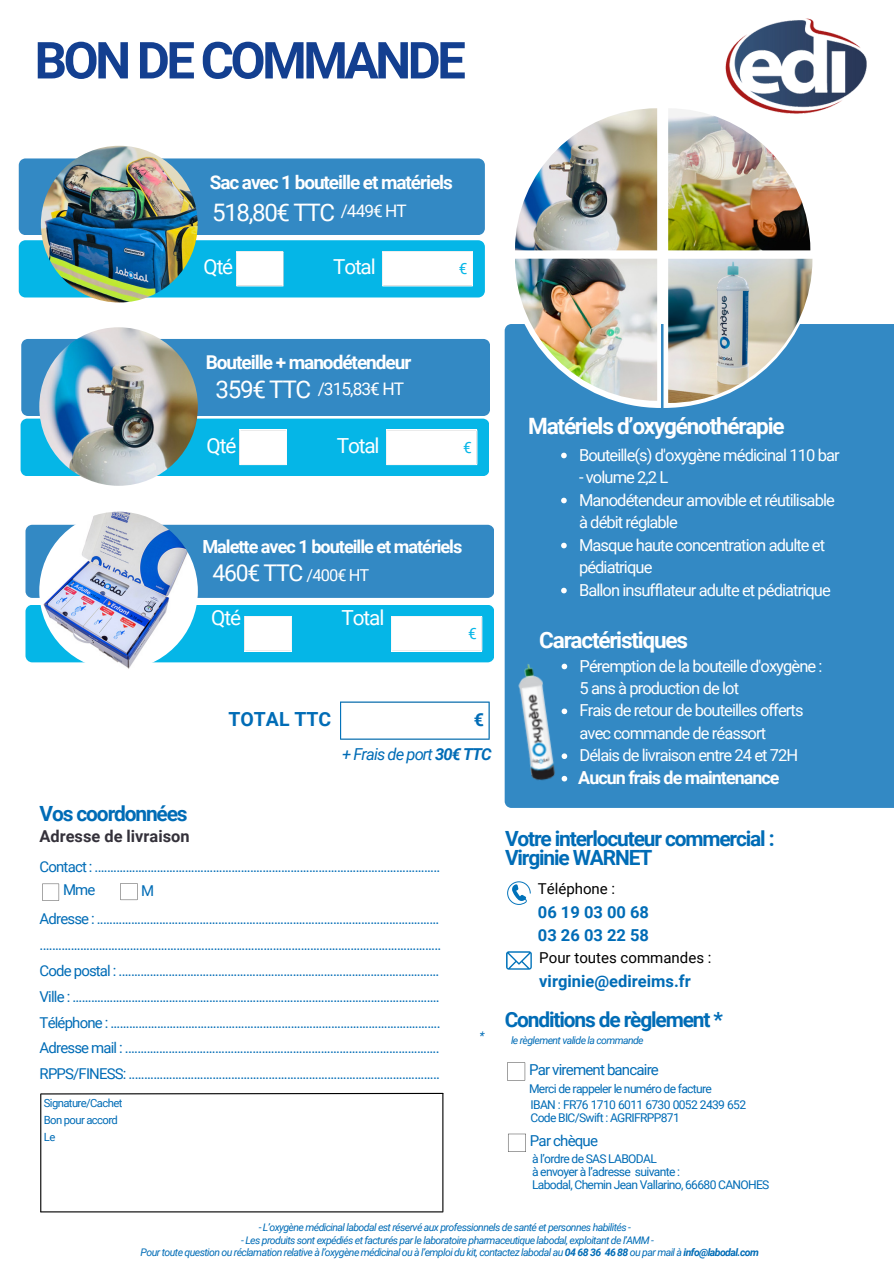
<style>
.page{position:relative;width:894px;height:1264px;background:#fff}
.page>*{position:absolute;margin:0;border:0;box-sizing:border-box;transform-origin:0 0}
.t1{font:700 51px "Roboto";letter-spacing:-.07em;color:#133f90}
.t2{font:24.15px "Roboto";letter-spacing:-.055em;color:#fff}
.t3{font:22.95px "Roboto";letter-spacing:-.055em;color:#fff}
.t4{font:700 22.5px "Roboto";letter-spacing:-.055em;color:#fff}
.t5{font:700 21px/19.2px "Roboto";letter-spacing:-.055em;color:#006cb6}
.t6{font:700 20.85px "Roboto";letter-spacing:-.055em;color:#006cb6}
.t7{font:20.7px "Roboto";letter-spacing:-.055em;color:#fff}
.t8{font:700 19.5px "Roboto";color:#006cb6}
.t9{font:700 19.05px "Roboto";letter-spacing:-.055em;color:#fff}
.t10{font:700 18.9px "Roboto";letter-spacing:-.055em;color:#fff}
.t11{font:700 18px "Roboto";letter-spacing:-.055em;color:#fff}
.t12{font:700 17.85px "Roboto";color:#006cb6}
.t13{font:17.25px "Roboto";letter-spacing:-.055em;color:#fff}
.t14{font:16.5px/22.5px "Roboto";letter-spacing:-.055em;color:#fff}
.t15{font:700 16.5px "Roboto";color:#006cb6}
.t16{font:italic 16.5px "Roboto";letter-spacing:-.055em;color:#006cb6}
.t17{font:700 16.35px "Roboto";color:#34313a}
.t18{font:16.35px "Roboto";color:#fff}
.t19{font:15.45px "Roboto";color:#05b6e7}
.t20{font:15px "Roboto";letter-spacing:-.055em;color:#006cb6}
.t21{font:15px "Roboto";color:#000}
.t22{font:12px/13.5px "Roboto";letter-spacing:-.055em;color:#006cb6}
.t23{font:italic 11.85px "Roboto";color:#006cb6}
.t24{font:11.25px "Roboto";letter-spacing:-.055em;color:#006cb6}
.t25{font:italic 10.5px "Roboto";letter-spacing:-.055em;color:#006cb6}
.t26{font:italic 10.35px "Roboto";letter-spacing:-.055em;color:#006cb6}
.s1{font-weight:700}
.s2{color:#fff}
</style>
<div class="page">
<svg style="left:41px;top:1092px;width:403px;height:3px"></svg>
<hr style="left:41px;top:1211px;width:402px;height:1px;background:#000">
<hr style="left:442px;top:1093px;width:1px;height:118px;background:#000">
<hr style="left:40px;top:1093px;width:1px;height:118px;background:#000">
<div style="left:25px;top:525px;width:469px;height:73px;background:#3389c4;border-radius:7px"></div>
<hr style="left:340px;top:702px;width:1px;height:36px;background:#0072ba">
<hr style="left:488px;top:702px;width:1px;height:36px;background:#0072ba">
<hr style="left:340px;top:701px;width:149px;height:1px;background:#0072ba">
<hr style="left:340px;top:738px;width:149px;height:1px;background:#0072ba">
<div style="left:504px;top:324px;width:389px;height:484px;background:#3389c4"></div>
<img style="left:508px;top:108px;width:305px;height:300px">
<img style="left:668px;top:108px;width:142px;height:142px">
<img style="left:518px;top:664px;width:50px;height:118px">
<svg style="left:120px;top:883px;width:17px;height:17px"></svg>
<svg style="left:42px;top:883px;width:17px;height:17px"></svg>
<svg style="left:19px;top:158px;width:465px;height:139px;background:#2c9ed2"></svg>
<img style="left:41px;top:146px;width:157px;height:156px;border-radius:50%">
<svg style="left:21px;top:339px;width:469px;height:137px;background:#289cd1"></svg>
<img style="left:39px;top:327px;width:159px;height:159px;border-radius:50%">
<div style="left:382px;top:251px;width:90px;height:35px;background:#fff"></div>
<hr style="left:472px;top:252px;width:1px;height:34px;background:#fff">
<hr style="left:382px;top:286px;width:90px;height:1px;background:#fff">
<div style="left:236px;top:251px;width:47px;height:35px;background:#fff"></div>
<hr style="left:283px;top:252px;width:1px;height:34px;background:#fff">
<hr style="left:236px;top:286px;width:47px;height:1px;background:#fff">
<div style="left:386px;top:430px;width:91px;height:35px;background:#fff"></div>
<div style="left:239px;top:430px;width:48px;height:35px;background:#fff"></div>
<svg style="left:507px;top:1062px;width:18px;height:18px"></svg>
<svg style="left:508px;top:1133px;width:18px;height:18px"></svg>
<svg style="left:506px;top:951px;width:25px;height:18px"></svg>
<svg style="left:507px;top:881px;width:23px;height:23px"></svg>
<div style="left:25px;top:604px;width:469px;height:58px;background:#05b6e7;border-radius:7px"></div>
<div style="left:391px;top:616px;width:91px;height:35px;background:#fff"></div>
<div style="left:244px;top:616px;width:47px;height:35px;background:#fff"></div>
<hr style="left:291px;top:616px;width:1px;height:34px;background:#fff">
<img style="left:39px;top:511px;width:159px;height:159px;border-radius:50%">
<img style="left:701px;top:18px;width:166px;height:110px">
<svg style="left:561px;top:452px;width:5px;height:6px"></svg>
<svg style="left:561px;top:497px;width:5px;height:6px"></svg>
<svg style="left:561px;top:542px;width:5px;height:6px"></svg>
<svg style="left:561px;top:587px;width:5px;height:6px"></svg>
<svg style="left:561px;top:663px;width:6px;height:6px"></svg>
<svg style="left:561px;top:708px;width:6px;height:6px"></svg>
<svg style="left:561px;top:753px;width:6px;height:6px"></svg>
<svg style="left:561px;top:775px;width:6px;height:6px"></svg>
<p class="t1" style="left:34px;top:31px;width:433px">BON DE COMMANDE</p>
<p class="t10" style="left:210px;top:171px;width:244px">Sac avec 1 bouteille et matériels</p>
<p class="t2" style="left:212px;top:198px;width:124px">518,80€ TTC</p>
<p class="t13" style="left:341px;top:201px;width:67px">/449€ HT</p>
<h6 class="t7" style="left:203px;top:255px;width:31px">Qté</h6>
<p class="t7" style="left:333px;top:255px;width:44px">Total</p>
<p class="t19" style="left:459px;top:260px;width:10px">€</p>
<p class="t9" style="left:206px;top:351px;width:207px">Bouteille + manodétendeur</p>
<p class="t2" style="left:215px;top:376px;width:97px">359€ TTC</p>
<p class="t13" style="left:318px;top:379px;width:88px">/315,83€ HT</p>
<p class="t7" style="left:206px;top:433px;width:31px">Qté</p>
<p class="t7" style="left:337px;top:433px;width:44px">Total</p>
<h5 class="t19" style="left:463px;top:438px;width:10px">€</h5>
<p class="t11" style="left:202px;top:536px;width:261px">Malette avec 1 bouteille et matériels</p>
<p class="t3" style="left:212px;top:560px;width:92px">460€ TTC</p>
<p class="t18" style="left:306px;top:565px;width:64px">/400€ HT</p>
<p class="t7" style="left:211px;top:605px;width:31px">Qté</p>
<p class="t7" style="left:341px;top:605px;width:44px">Total</p>
<p class="t19" style="left:468px;top:625px;width:10px">€</p>
<h2 class="t8" style="left:228px;top:708px;width:104px">TOTAL TTC</h2>
<p class="t12" style="left:474px;top:709px;width:12px">€</p>
<p class="t6" style="left:40px;top:802px;width:149px">Vos coordonnées</p>
<p class="t17" style="left:40px;top:827px;width:151px">Adresse de livraison</p>
<p class="t16" style="left:342px;top:745px;width:151px">+ Frais de port <span class="s1">30€ TTC</span></p>
<h6 class="t20" style="left:40px;top:858px;width:402px">Contact : ...............................................................................................................</h6>
<h4 class="t20" style="left:63px;top:881px;width:34px">Mme</h4>
<p class="t20" style="left:141px;top:881px;width:15px">M</p>
<h5 class="t20" style="left:40px;top:910px;width:401px">Adresse : ..............................................................................................................</h5>
<h2 class="t20" style="left:40px;top:936px;width:403px">.................................................................................................................................</h2>
<p class="t20" style="left:40px;top:961px;width:401px">Code postal : .......................................................................................................</p>
<h6 class="t20" style="left:40px;top:987px;width:401px">Ville : ......................................................................................................................</h6>
<p class="t20" style="left:40px;top:1013px;width:402px">Téléphone : ..........................................................................................................</p>
<h6 class="t20" style="left:40px;top:1039px;width:401px">Adresse mail : .....................................................................................................</h6>
<p class="t20" style="left:40px;top:1065px;width:402px">RPPS/FINESS: ....................................................................................................</p>
<h1 class="t24" style="left:44px;top:1096px;width:80px">Signature/Cachet</h1>
<p class="t24" style="left:44px;top:1113px;width:75px">Bon pour accord</p>
<h5 class="t24" style="left:44px;top:1130px;width:13px">Le</h5>
<p class="t23" style="left:479px;top:1029px;width:7px">*</p>
<h3 class="t4" style="left:528px;top:413px;width:258px">Matériels d’oxygénothérapie</h3>
<p class="t14" style="left:579px;top:443px;width:262px">Bouteille(s) d'oxygène médicinal 110 bar</p>
<p class="t14" style="left:579px;top:466px;width:91px">- volume 2,2 L</p>
<p class="t14" style="left:579px;top:488px;width:257px">Manodétendeur amovible et réutilisable à débit réglable</p>
<p class="t14" style="left:579px;top:533px;width:247px">Masque haute concentration adulte et pédiatrique</p>
<p class="t14" style="left:579px;top:578px;width:253px">Ballon insufflateur adulte et pédiatrique</p>
<h3 class="t4" style="left:539px;top:627px;width:150px">Caractéristiques</h3>
<p class="t14" style="left:579px;top:654px;width:244px">Péremption de la bouteille d'oxygène :<br>5 ans à production de lot</p>
<p class="t14" style="left:579px;top:699px;width:225px">Frais de retour de bouteilles offerts avec commande de réassort</p>
<p class="t14" style="left:579px;top:744px;width:220px">Délais de livraison entre 24 et 72H</p>
<p class="t11" style="left:578px;top:767px;width:203px">Aucun frais de maintenance</p>
<p class="t5" style="left:505px;top:828px;width:271px">Votre interlocuteur commercial :<br>Virginie WARNET</p>
<p class="t21" style="left:537px;top:880px;width:79px">Téléphone :</p>
<p class="t15" style="left:537px;top:902px;width:113px">06 19 03 00 68</p>
<p class="t15" style="left:537px;top:925px;width:113px">03 26 03 22 58</p>
<p class="t21" style="left:539px;top:949px;width:174px">Pour toutes commandes :</p>
<p class="t15" style="left:539px;top:971px;width:153px">virginie@edireims.fr</p>
<h5 class="t5" style="left:504px;top:1010px;width:220px">Conditions de règlement *</h5>
<p class="t26" style="left:511px;top:1034px;width:134px">le règlement valide la commande</p>
<p class="t20" style="left:529px;top:1060px;width:131px">Par virement bancaire</p>
<p class="t22" style="left:529px;top:1082px;width:184px">Merci de rappeler le numéro de facture</p>
<p class="t22" style="left:530px;top:1097px;width:217px">IBAN : FR76 1710 6011 6730 0052 2439 652<br>Code BIC/Swift : AGRIFRPP871</p>
<p class="t20" style="left:530px;top:1132px;width:69px">Par chèque</p>
<p class="t22" style="left:532px;top:1152px;width:126px">à l’ordre de SAS LABODAL</p>
<p class="t22" style="left:532px;top:1165px;width:149px">à envoyer à l’adresse suivante :</p>
<h5 class="t22" style="left:532px;top:1178px;width:239px">Labodal, Chemin Jean Vallarino, 66680 CANOHES</h5>
<p class="t25" style="left:257px;top:1221px;width:375px"><span class="s2">‘</span>- L’oxygène médicinal labodal est réservé aux professionnels de santé et personnes habilités -</p>
<p class="t25" style="left:239px;top:1233px;width:416px"><span class="s2">‘</span>- Les produits sont expédiés et facturés par le laboratoire pharmaceutique labodal, exploitant de l’AMM -</p>
<p class="t25" style="left:141px;top:1246px;width:619px">Pour toute question ou réclamation relative à l’oxygène médicinal ou à l’emploi du kit, contactez labodal au <span class="s1">04 68 36 46 88</span> ou par mail à <span class="s1">info@labodal.com</span></p>
</div>
